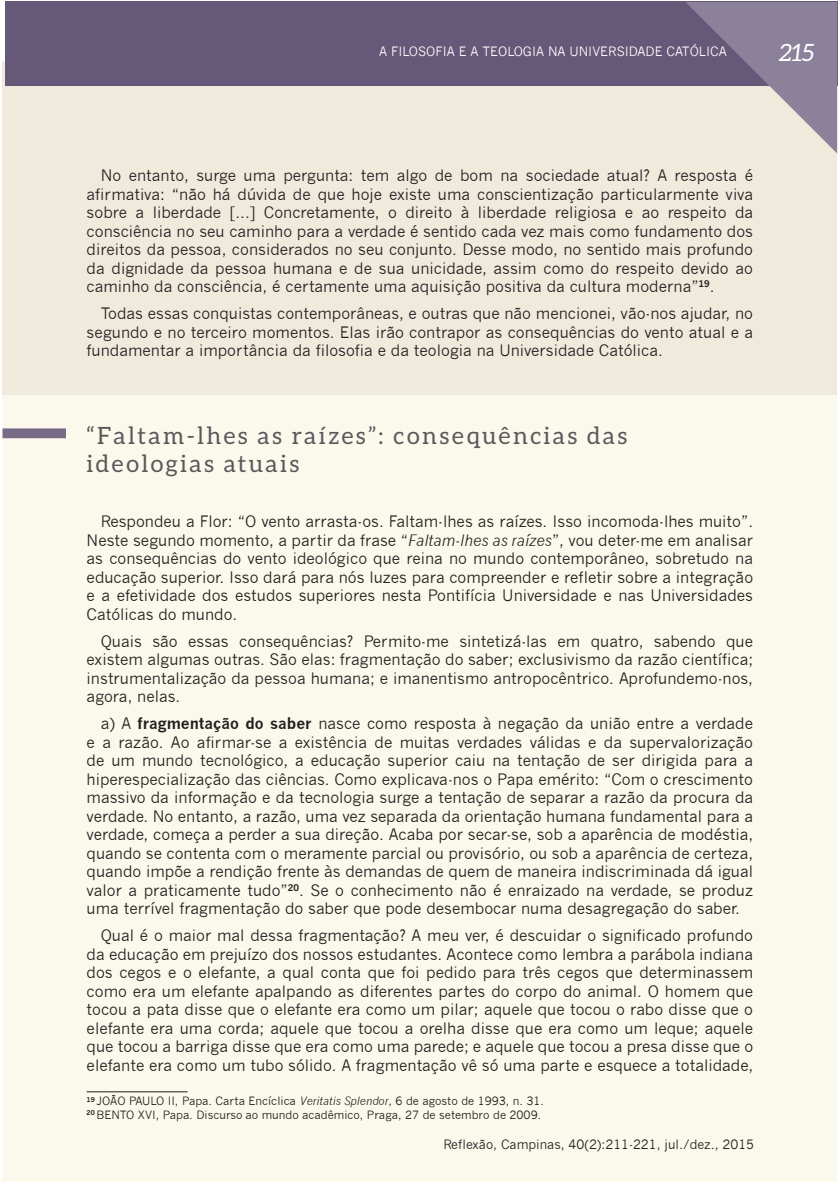
<style>
.page{position:relative;width:840px;height:1186px;background:#fff}
.page>*{position:absolute;margin:0;border:0;box-sizing:border-box;transform-origin:0 0}
.t1{font:23.85px/28.5px "Aleo";letter-spacing:.1em;color:#58595b}
.t2{font:italic 23.85px "Aleo";color:#fff}
.t3{font:15.45px/18.5px "News Gothic";color:#231f20;text-align:justify}
.t4{font:12.6px "News Gothic";color:#231f20}
.t5{font:12.6px "News Gothic";color:#fff}
.t6{font:11.25px/13.5px "News Gothic";color:#231f20}
.s1{font-style:italic}
.s2{font-weight:700}
</style>
<div class="page">
<div style="left:3px;top:1038px;width:833px;height:143px;background:#fbf8ec"></div>
<div style="left:3px;top:61px;width:833px;height:986px;background:#f0eadd"></div>
<div style="left:5px;top:2px;width:831px;height:84px;background:#665878"></div>
<div style="left:3px;top:395px;width:833px;height:668px;background:#fbf8ec"></div>
<div style="left:3px;top:428px;width:63px;height:10px;background:#776b88"></div>
<hr style="left:87px;top:1091px;width:100px;height:1px;background:#231f20">
<svg style="left:685px;top:1px;width:153px;height:152px"></svg>
<p class="t5" style="left:379px;top:44px;width:349px">A FILOSOFIA E A TEOLOGIA NA UNIVERSIDADE CATÓLICA</p>
<h1 class="t2" style="left:778px;top:43px;width:37px">215</h1>
<p class="t3" style="left:87px;top:166px;width:667px;text-indent:14px">No entanto, surge uma pergunta: tem algo de bom na sociedade atual? A resposta é afirmativa: “não há dúvida de que hoje existe uma conscientização particularmente viva sobre a liberdade [...] Concretamente, o direito à liberdade religiosa e ao respeito da consciência no seu caminho para a verdade é sentido cada vez mais como fundamento dos direitos da pessoa, considerados no seu conjunto. Desse modo, no sentido mais profundo da dignidade da pessoa humana e de sua unicidade, assim como do respeito devido ao caminho da consciência, é certamente uma aquisição positiva da cultura moderna”<sup>19</sup>.</p>
<p class="t3" style="left:87px;top:304px;width:667px;text-indent:14px">Todas essas conquistas contemporâneas, e outras que não mencionei, vão-nos ajudar, no segundo e no terceiro momentos. Elas irão contrapor as consequências do vento atual e a fundamentar a importância da filosofia e da teologia na Universidade Católica.</p>
<h1 class="t1" style="left:87px;top:422px;width:542px">“Faltam-lhes as raízes”: consequências das ideologias atuais</h1>
<p class="t3" style="left:87px;top:512px;width:667px;text-indent:14px">Respondeu a Flor: “O vento arrasta-os. Faltam-lhes as raízes. Isso incomoda-lhes muito”.<br>Neste segundo momento, a partir da frase “<span class="s1">Faltam-lhes as raízes</span>”, vou deter-me em analisar as consequências do vento ideológico que reina no mundo contemporâneo, sobretudo na educação superior. Isso dará para nós luzes para compreender e refletir sobre a integração e a efetividade dos estudos superiores nesta Pontifícia Universidade e nas Universidades Católicas do mundo.</p>
<p class="t3" style="left:87px;top:631px;width:667px;text-indent:14px">Quais são essas consequências? Permito-me sintetizá-las em quatro, sabendo que existem algumas outras. São elas: fragmentação do saber; exclusivismo da razão científica; instrumentalização da pessoa humana; e imanentismo antropocêntrico. Aprofundemo-nos, agora, nelas.</p>
<p class="t3" style="left:87px;top:714px;width:667px;text-indent:14px">a) A <span class="s2">fragmentação do saber</span> nasce como resposta à negação da união entre a verdade e a razão. Ao afirmar-se a existência de muitas verdades válidas e da supervalorização de um mundo tecnológico, a educação superior caiu na tentação de ser dirigida para a hiperespecialização das ciências. Como explicava-nos o Papa emérito: “Com o crescimento massivo da informação e da tecnologia surge a tentação de separar a razão da procura da verdade. No entanto, a razão, uma vez separada da orientação humana fundamental para a verdade, começa a perder a sua direção. Acaba por secar-se, sob a aparência de modéstia, quando se contenta com o meramente parcial ou provisório, ou sob a aparência de certeza, quando impõe a rendição frente às demandas de quem de maneira indiscriminada dá igual valor a praticamente tudo”<sup>20</sup>. Se o conhecimento não é enraizado na verdade, se produz uma terrível fragmentação do saber que pode desembocar numa desagregação do saber.</p>
<p class="t3" style="left:87px;top:925px;width:667px;text-indent:14px">Qual é o maior mal dessa fragmentação? A meu ver, é descuidar o significado profundo da educação em prejuízo dos nossos estudantes. Acontece como lembra a parábola indiana dos cegos e o elefante, a qual conta que foi pedido para três cegos que determinassem como era um elefante apalpando as diferentes partes do corpo do animal. O homem que tocou a pata disse que o elefante era como um pilar; aquele que tocou o rabo disse que o elefante era uma corda; aquele que tocou a orelha disse que era como um leque; aquele que tocou a barriga disse que era como uma parede; e aquele que tocou a presa disse que o elefante era como um tubo sólido. A fragmentação vê só uma parte e esquece a totalidade,</p>
<p class="t6" style="left:87px;top:1094px;width:458px"><sup>19</sup> JOÃO PAULO II, Papa. Carta Encíclica <span class="s1">Veritatis Splendor</span>, 6 de agosto de 1993, n. 31.<br><sup>20</sup> BENTO XVI, Papa. Discurso ao mundo acadêmico, Praga, 27 de setembro de 2009.</p>
<p class="t4" style="left:443px;top:1136px;width:312px">Reflexão, Campinas, 40(2):211-221, jul./dez., 2015</p>
</div>
